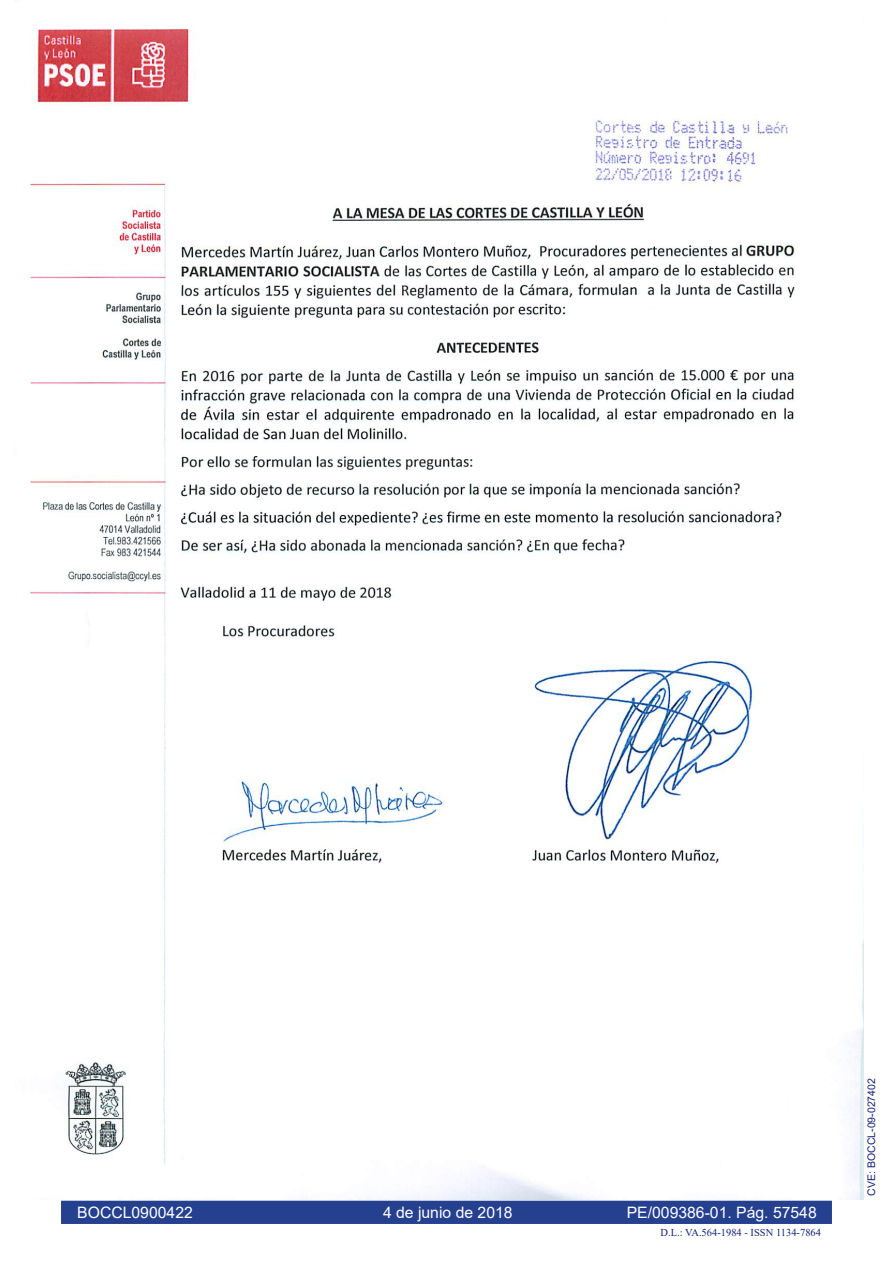
<style>
.page{position:relative;width:893px;height:1263px;background:#fff}
.page>*{position:absolute;margin:0;border:0;box-sizing:border-box;transform-origin:0 0}
.t1{font:15.75px "Arial";color:#fff}
.t2{font:10.5px "Times New Roman";color:#132477}
.t3{font:10.5px "Arial";color:#132477}
</style>
<div class="page">
<div style="left:60px;top:1200px;width:773px;height:25px;background:#25408f"></div>
<div style="left:60px;top:1199px;width:773px;height:26px;border:2px solid #fff"></div>
<img style="left:30px;top:28px;width:833px;height:1172px">
<p class="t1" style="left:77px;top:1202px;width:117px">BOCCL0900422</p>
<p class="t1" style="left:383px;top:1202px;width:131px">4 de junio de 2018</p>
<p class="t1" style="left:627px;top:1202px;width:192px">PE/009386-01. Pág. 57548</p>
<p class="t2" style="left:661px;top:1225px;width:162px">D.L.: VA.564-1984 - ISSN 1134-7864</p>
<p class="t3" style="left:864px;top:1195px;width:119px;rotate:-90deg">CVE: BOCCL-09-027402</p>
</div>
